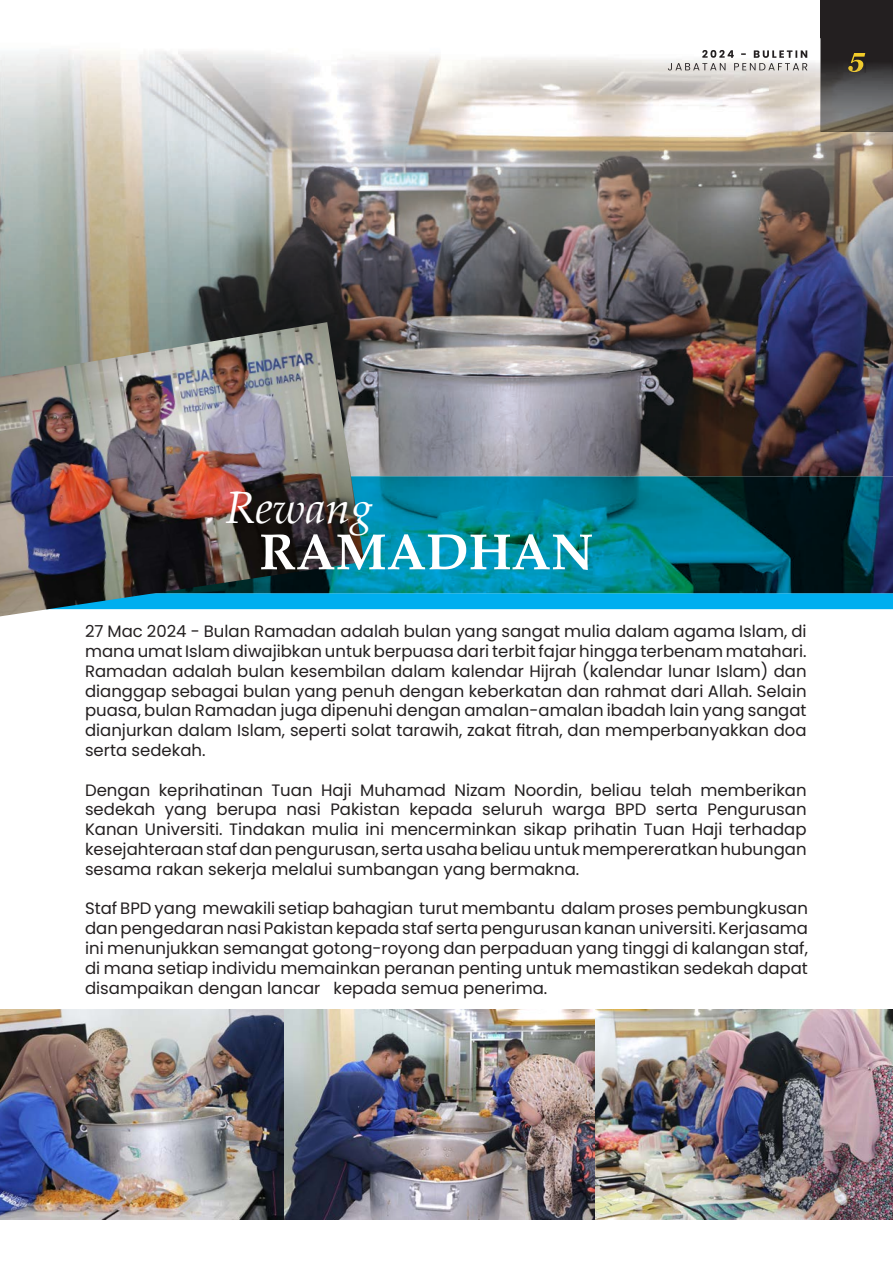
<style>
.page{position:relative;width:893px;height:1263px;background:#fff}
.page>*{position:absolute;margin:0;border:0;box-sizing:border-box;transform-origin:0 0}
.t1{font:700 51px "Palatino";color:#fff}
.t2{font:italic 45px "Palatino";color:#fff}
.t3{font:16.5px/19.8px "Poppins";color:#231f20;text-align:justify}
</style>
<div class="page">
<div style="left:821px;top:0;width:72px;height:132px;background:#231f20"></div>
<img style="left:0;top:50px;width:630px;height:426px">
<img style="left:630px;top:38px;width:210px;height:438px">
<img style="left:840px;top:132px;width:53px;height:344px">
<img style="left:702px;top:50px;width:105px;height:8px">
<img style="left:668px;top:63px;width:139px;height:7px">
<img style="left:821px;top:38px;width:72px;height:94px">
<img style="left:848px;top:53px;width:17px;height:19px">
<img style="left:0;top:1010px;width:893px;height:210px">
<div style="left:364px;top:593px;width:529px;height:16px;background:#00aeef"></div>
<img style="left:364px;top:476px;width:529px;height:117px">
<img style="left:0;top:322px;width:364px;height:294px">
<h2 class="t2" style="left:225px;top:470px;width:149px">Rewang</h2>
<h1 class="t1" style="left:259px;top:508px;width:336px">RAMADHAN</h1>
<p class="t3" style="left:85px;top:621px;width:723px">27 Mac 2024 - Bulan Ramadan adalah bulan yang sangat mulia dalam agama Islam, di mana umat Islam diwajibkan untuk berpuasa dari terbit fajar hingga terbenam matahari.<br>Ramadan adalah bulan kesembilan dalam kalendar Hijrah (kalendar lunar Islam) dan dianggap sebagai bulan yang penuh dengan keberkatan dan rahmat dari Allah. Selain puasa, bulan Ramadan juga dipenuhi dengan amalan-amalan ibadah lain yang sangat dianjurkan dalam Islam, seperti solat tarawih, zakat fitrah, dan memperbanyakkan doa serta sedekah.</p>
<p class="t3" style="left:85px;top:780px;width:723px">Dengan keprihatinan Tuan Haji Muhamad Nizam Noordin, beliau telah memberikan sedekah yang berupa nasi Pakistan kepada seluruh warga BPD serta Pengurusan Kanan Universiti. Tindakan mulia ini mencerminkan sikap prihatin Tuan Haji terhadap kesejahteraan staf dan pengurusan, serta usaha beliau untuk mempereratkan hubungan sesama rakan sekerja melalui sumbangan yang bermakna.</p>
<p class="t3" style="left:85px;top:899px;width:724px">Staf BPD yang mewakili setiap bahagian turut membantu dalam proses pembungkusan dan pengedaran nasi Pakistan kepada staf serta pengurusan kanan universiti. Kerjasama ini menunjukkan semangat gotong-royong dan perpaduan yang tinggi di kalangan staf, di mana setiap individu memainkan peranan penting untuk memastikan sedekah dapat disampaikan dengan lancar kepada semua penerima.</p>
</div>
